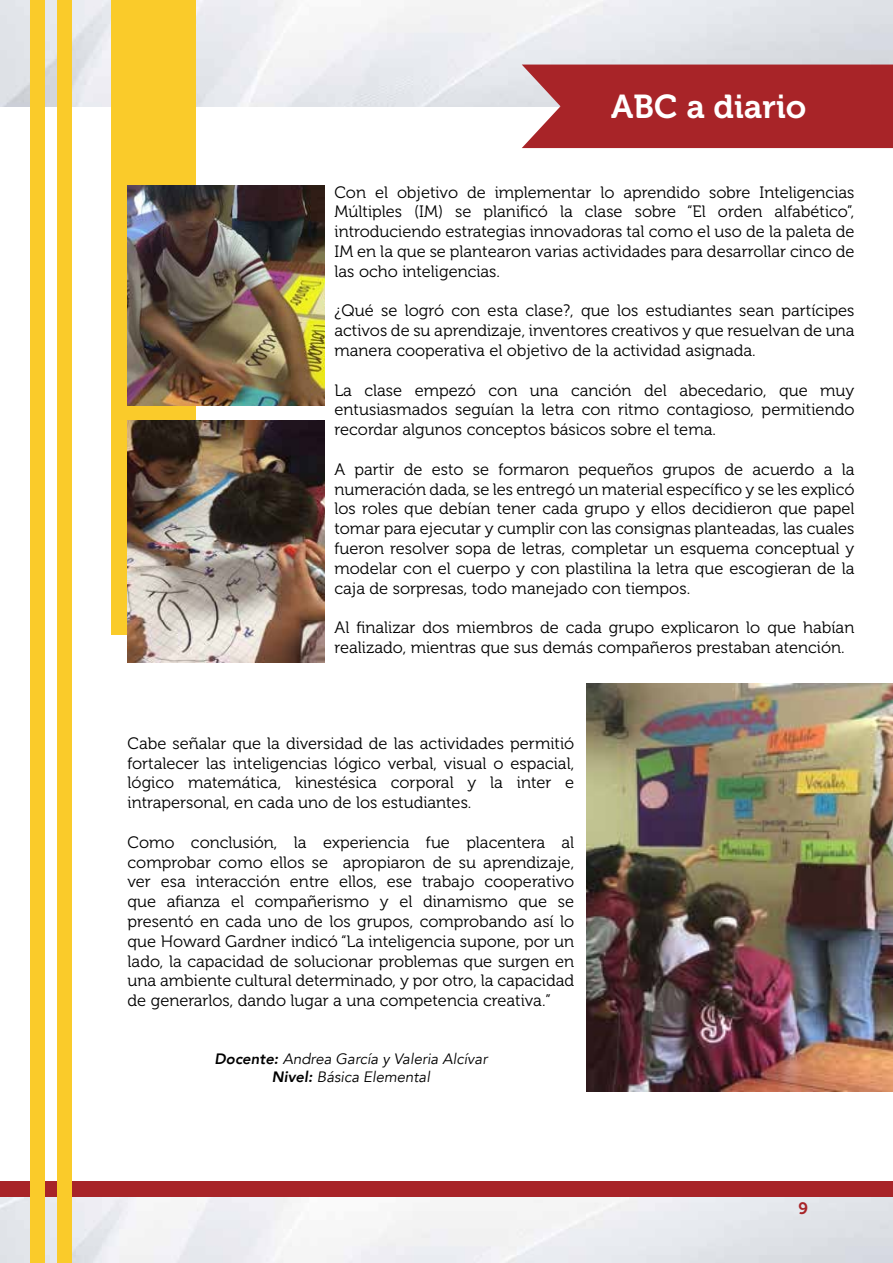
<style>
.page{position:relative;width:893px;height:1263px;background:#fff}
.page>*{position:absolute;margin:0;border:0;box-sizing:border-box;transform-origin:0 0}
.t1{font:33px "Museo 700";color:#fff}
.t2{font:16.5px/19.8px "Museo 300";color:#000;text-align:justify}
.t3{font:16.5px "Museo 700";color:#a82428}
.t4{font:italic 15px/18px "Avenir";color:#000;text-align:center}
.s1{font-weight:800}
</style>
<div class="page">
<img style="left:0;top:1196px;width:893px;height:67px">
<div style="left:0;top:1181px;width:893px;height:15px;background:#a82428"></div>
<img style="left:0;top:0;width:893px;height:106px">
<div style="left:111px;top:0;width:85px;height:634px;background:#facb2a"></div>
<div style="left:522px;top:65px;width:371px;height:83px;background:#a82428"></div>
<img style="left:128px;top:185px;width:196px;height:221px">
<img style="left:128px;top:420px;width:196px;height:242px">
<img style="left:586px;top:683px;width:307px;height:409px">
<div style="left:31px;top:0;width:14px;height:1263px;background:#facb2a"></div>
<div style="left:58px;top:0;width:14px;height:1263px;background:#facb2a"></div>
<h1 class="t1" style="left:611px;top:88px;width:197px">ABC a diario</h1>
<p class="t2" style="left:334px;top:182px;width:521px">Con el objetivo de implementar lo aprendido sobre Inteligencias Múltiples (IM) se planificó la clase sobre “El orden alfabético”, introduciendo estrategias innovadoras tal como el uso de la paleta de IM en la que se plantearon varias actividades para desarrollar cinco de las ocho inteligencias.</p>
<p class="t2" style="left:334px;top:301px;width:521px">¿Qué se logró con esta clase?, que los estudiantes sean partícipes activos de su aprendizaje, inventores creativos y que resuelvan de una manera cooperativa el objetivo de la actividad asignada.</p>
<p class="t2" style="left:334px;top:380px;width:521px">La clase empezó con una canción del abecedario, que muy entusiasmados seguían la letra con ritmo contagioso, permitiendo recordar algunos conceptos básicos sobre el tema.</p>
<p class="t2" style="left:334px;top:459px;width:521px">A partir de esto se formaron pequeños grupos de acuerdo a la numeración dada, se les entregó un material específico y se les explicó los roles que debían tener cada grupo y ellos decidieron que papel tomar para ejecutar y cumplir con las consignas planteadas, las cuales fueron resolver sopa de letras, completar un esquema conceptual y modelar con el cuerpo y con plastilina la letra que escogieran de la caja de sorpresas, todo manejado con tiempos.</p>
<p class="t2" style="left:334px;top:618px;width:521px">Al finalizar dos miembros de cada grupo explicaron lo que habían realizado, mientras que sus demás compañeros prestaban atención.</p>
<p class="t2" style="left:128px;top:733px;width:448px">Cabe señalar que la diversidad de las actividades permitió fortalecer las inteligencias lógico verbal, visual o espacial, lógico matemática, kinestésica corporal y la inter e intrapersonal, en cada uno de los estudiantes.</p>
<p class="t2" style="left:128px;top:832px;width:448px">Como conclusión, la experiencia fue placentera al comprobar como ellos se apropiaron de su aprendizaje, ver esa interacción entre ellos, ese trabajo cooperativo que afianza el compañerismo y el dinamismo que se presentó en cada uno de los grupos, comprobando así lo que Howard Gardner indicó “La inteligencia supone, por un lado, la capacidad de solucionar problemas que surgen en una ambiente cultural determinado, y por otro, la capacidad de generarlos, dando lugar a una competencia creativa.”</p>
<p class="t4" style="left:214px;top:1050px;width:274px"><span class="s1">Docente:</span> Andrea García y Valeria Alcívar<br><span class="s1">Nivel:</span> Básica Elemental</p>
<p class="t3" style="left:798px;top:1199px;width:11px">9</p>
</div>
